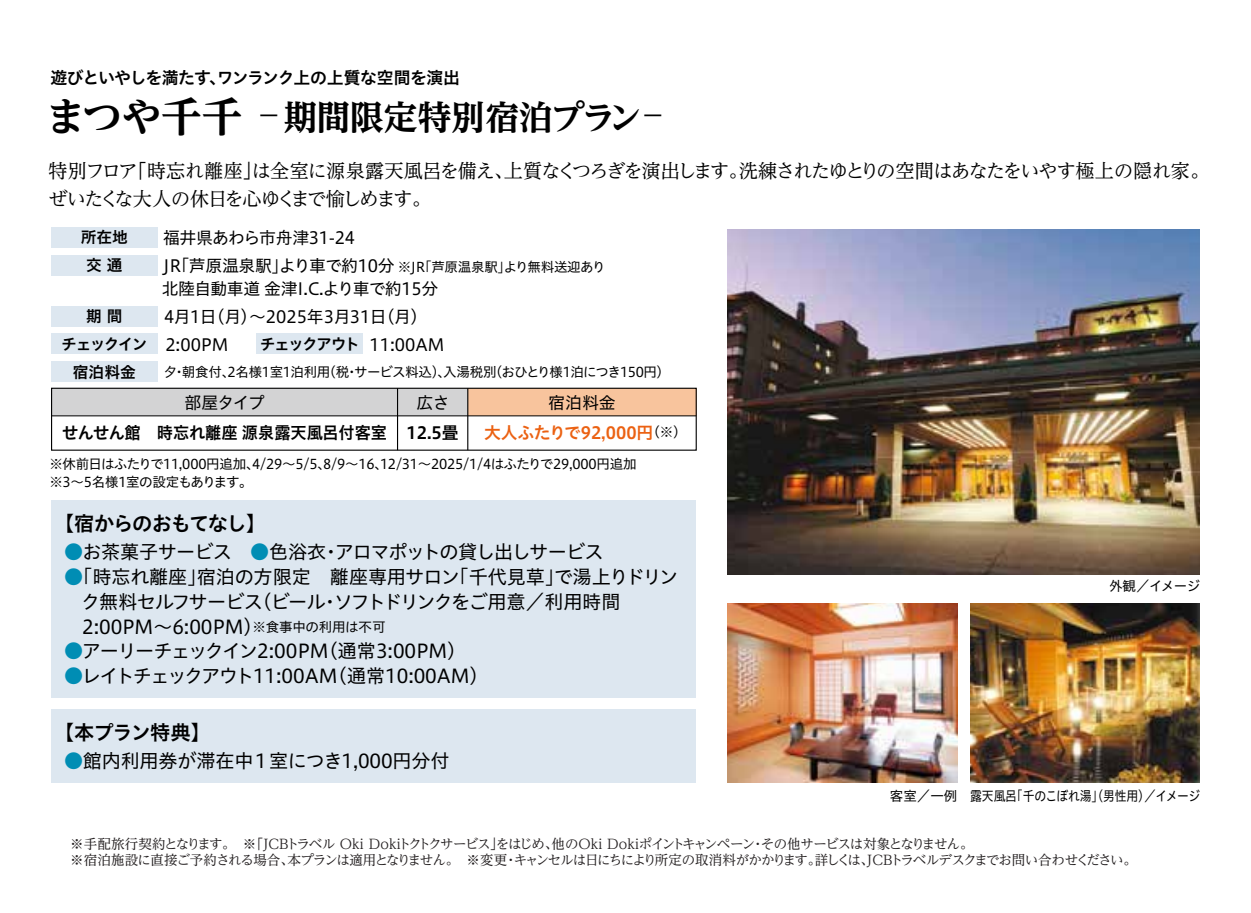
<style>
.page{position:relative;width:1251px;height:913px;background:#fff}
.page>*{position:absolute;margin:0;border:0;box-sizing:border-box;transform-origin:0 0}
.t1{font:700 expanded 40.5px "UD Reimin Pro";letter-spacing:-.025em;color:#000}
.t2{font:700 expanded 33.75px "UD Reimin Pro";letter-spacing:-.015em;color:#000}
.t3{font:20.25px "Hiragino UD Sans Std W6";letter-spacing:-.06em;color:#000}
.t4{font:19.12px/24.8px "Hiragino UD Sans Std W4";letter-spacing:-.025em;color:#000}
.t5{font:19.12px/28.1px "UD Reimin Pro";letter-spacing:-.06em;color:#000}
.t6{font:19.12px "Hiragino UD Sans Std W4";letter-spacing:-.045em;color:#000}
.t7{font:19.12px "Hiragino UD Sans Std W4";letter-spacing:-.085em;color:#000}
.t8{font:19.12px "Hiragino UD Sans Std W4";letter-spacing:-.08em;color:#000}
.t9{font:19.12px "Hiragino UD Sans Std W4";letter-spacing:-.005em;color:#000}
.t10{font:19.12px "UD Reimin Pro";letter-spacing:-.11em;color:#000}
.t11{font:19.12px "Hiragino UD Sans Std W4";letter-spacing:-.05em;color:#000}
.t12{font:19.12px "Hiragino UD Sans Std W4";letter-spacing:-.09em;color:#000}
.t13{font:16.88px/27.7px "Hiragino UD Sans Std W4";letter-spacing:-.02em;color:#000}
.t14{font:16.88px "Hiragino UD Sans Std W6";letter-spacing:-.02em;color:#000}
.t15{font:16.88px "Hiragino UD Sans Std W6";color:#000;scale:.96 1}
.t16{font:16.88px "Hiragino UD Sans Std W6";letter-spacing:-.015em;color:#eb6112}
.t17{font:15.75px "Hiragino UD Sans Std W6";letter-spacing:-.075em;color:#000}
.t18{font:15.75px "Hiragino UD Sans Std W6";letter-spacing:-.11em;color:#000}
.t19{font:13.5px/18px "Hiragino UD Sans Std W4";letter-spacing:-.025em;color:#000}
.t20{font:13.5px "UD Reimin Pro";letter-spacing:-.07em;color:#231f20}
.t21{font:13.5px "UD Reimin Pro";letter-spacing:-.045em;color:#231f20}
.t22{font:13.5px "UD Reimin Pro";letter-spacing:-.105em;color:#231f20}
.t23{font:13.5px "Hiragino UD Sans Std W4";letter-spacing:-.025em;color:#000;scale:.88 1}
.t24{font:13.5px "UD Reimin Pro";letter-spacing:-.11em;color:#231f20}
.t25{font:13.5px "UD Reimin Pro";letter-spacing:-.035em;color:#231f20}
.t26{font:13.5px "Hiragino UD Sans Std W4";letter-spacing:-.08em;color:#000}
.t27{font:13.5px "Hiragino UD Sans Std W4";letter-spacing:-.055em;color:#000}
.s1{font-family:"Hiragino UD Sans Std W6";font-size:16.88px;color:#eb6112}
.s2{color:#008db4}
.s3{font-size:13.5px}
</style>
<div class="page">
<img style="left:727px;top:229px;width:472px;height:345px">
<img style="left:970px;top:603px;width:229px;height:179px">
<img style="left:727px;top:603px;width:230px;height:179px">
<div style="left:51px;top:708px;width:644px;height:74px;background:#dde7f0"></div>
<div style="left:51px;top:499px;width:644px;height:198px;background:#dde7f0"></div>
<div style="left:51px;top:227px;width:106px;height:20px;background:#dde7f0"></div>
<div style="left:51px;top:334px;width:106px;height:20px;background:#dde7f0"></div>
<div style="left:256px;top:334px;width:107px;height:20px;background:#dde7f0"></div>
<div style="left:51px;top:255px;width:106px;height:20px;background:#dde7f0"></div>
<div style="left:51px;top:306px;width:106px;height:20px;background:#dde7f0"></div>
<div style="left:51px;top:361px;width:106px;height:20px;background:#dde7f0"></div>
<div style="left:467px;top:388px;width:229px;height:28px;background:#f8c49d"></div>
<div style="left:52px;top:388px;width:345px;height:28px;background:#d3d3d4"></div>
<div style="left:397px;top:388px;width:70px;height:28px;background:#d3d3d4"></div>
<hr style="left:467px;top:388px;width:1px;height:62px;background:#000">
<div style="left:51px;top:387px;width:645px;height:63px;border:1px solid #000"></div>
<hr style="left:397px;top:388px;width:1px;height:62px;background:#000">
<hr style="left:52px;top:415px;width:644px;height:1px;background:#000">
<p class="t14" style="left:50px;top:64px;width:411px">遊びといやしを満たすワンランク上の上質な空間を演出</p>
<p class="t14" style="left:209px;top:64px;width:18px">、</p>
<h1 class="t1" style="left:46px;top:84px;width:198px">まつや千千</h1>
<h2 class="t2" style="left:284px;top:89px;width:360px">期間限定特別宿泊プラン</h2>
<h2 class="t2" style="left:260px;top:71px;width:18px">_</h2>
<h2 class="t2" style="left:644px;top:71px;width:18px">_</h2>
<h3 class="t10" style="left:504px;top:155px;width:245px">上質なくつろぎを演出します。</h3>
<h3 class="t5" style="left:48px;top:156px;width:466px">特別フロア｢時忘れ離座｣は全室に源泉露天風呂を備え、ぜいたくな大人の休日を心ゆくまで愉しめます。</h3>
<h3 class="t5" style="left:738px;top:156px;width:472px">洗練されたゆとりの空間はあなたをいやす極上の隠れ家。</h3>
<p class="t17" style="left:81px;top:225px;width:49px">所在地</p>
<p class="t13" style="left:163px;top:223px;width:193px">福井県あわら市舟津31-24</p>
<p class="t17" style="left:86px;top:253px;width:38px">交通</p>
<p class="t13" style="left:163px;top:250px;width:233px">「J R 芦原温泉駅より車で約10分</p>
<p class="t13" style="left:271px;top:250px;width:18px">」</p>
<p class="t19" style="left:398px;top:256px;width:209px">※ 「J R 芦原温泉駅より無料送迎あり</p>
<p class="t19" style="left:497px;top:256px;width:15px">」</p>
<p class="t17" style="left:86px;top:304px;width:38px">期間</p>
<p class="t13" style="left:162px;top:274px;width:278px">北陸自動車道金津I C. .より車で約15分月4 （日1 月）～2025年月3 31 （日月(</p>
<p class="t17" style="left:61px;top:332px;width:88px">チェックイン</p>
<p class="t13" style="left:165px;top:329px;width:65px">2:00PM</p>
<p class="t18" style="left:259px;top:332px;width:102px">チェックアウト</p>
<p class="t13" style="left:369px;top:329px;width:76px">11:00AM</p>
<p class="t17" style="left:73px;top:359px;width:64px">宿泊料金</p>
<p class="t27" style="left:322px;top:362px;width:130px">（税サービス料込）、</p>
<p class="t26" style="left:488px;top:362px;width:176px">（おひとり様1泊につき150円(</p>
<p class="t19" style="left:164px;top:362px;width:168px">夕朝食付 2、名様室1 1泊利用</p>
<p class="t19" style="left:443px;top:362px;width:55px">入湯税別</p>
<p class="t19" style="left:172px;top:362px;width:15px">・</p>
<p class="t19" style="left:345px;top:362px;width:15px">・</p>
<p class="t13" style="left:184px;top:387px;width:81px">部屋タイプ</p>
<p class="t15" style="left:62px;top:419px;width:340px">せんせん館　時忘れ離座源泉露天風呂付客室</p>
<p class="t13" style="left:416px;top:387px;width:34px">広さ</p>
<p class="t13" style="left:548px;top:388px;width:69px">宿泊料金</p>
<p class="t16" style="left:484px;top:419px;width:154px">大人ふたりで92,000</p>
<p class="t14" style="left:406px;top:419px;width:54px">12.5畳</p>
<p class="t19" style="left:50px;top:453px;width:588px">※休前日はふたりで11,000円追加 4/29～5/5 8/9～16 12/31～2025/1/4はふたりで29,000円追加</p>
<p class="t19" style="left:636px;top:422px;width:52px">)<span class="s1">円</span> ※(</p>
<p class="t19" style="left:50px;top:453px;width:212px;text-indent:197px">、※ ～3 5名様1室の設定もあります。</p>
<p class="t19" style="left:317px;top:453px;width:15px">、</p>
<p class="t19" style="left:374px;top:453px;width:15px">、</p>
<h3 class="t3" style="left:54px;top:507px;width:213px">【宿からのおもてなし【</h3>
<h3 class="t6" style="left:64px;top:537px;width:541px"><span class="s2">●</span>お茶菓子サービス　<span class="s2">●</span>色浴衣アロマポットの貸し出しサービス</h3>
<h3 class="t4" style="left:321px;top:538px;width:21px">・</h3>
<h3 class="t4" style="left:64px;top:563px;width:144px"><span class="s2">●</span>「時忘れ離座」</h3>
<h3 class="t4" style="left:449px;top:563px;width:116px">「千代見草」</h3>
<h3 class="t4" style="left:197px;top:563px;width:264px">宿泊の方限定　離座専用サロン</h3>
<h3 class="t12" style="left:553px;top:562px;width:126px">で湯上りドリン</h3>
<h3 class="t7" style="left:252px;top:587px;width:369px">（ビールソフトドリンクをご用意／利用時間</h3>
<h3 class="t11" style="left:81px;top:587px;width:183px">ク無料セルフサービス</h3>
<h3 class="t4" style="left:320px;top:588px;width:21px">・</h3>
<h3 class="t9" style="left:82px;top:611px;width:185px">2:00PM～6:00PM）<span class="s3">※</span></h3>
<p class="t19" style="left:266px;top:616px;width:121px">食事中の利用は不可</p>
<h3 class="t4" style="left:319px;top:637px;width:149px">（通常3:00PM(</h3>
<h3 class="t4" style="left:328px;top:637px;width:162px;text-indent:-264px"><span class="s2">●</span>アーリーチェックイン2:00PM<br>（通常10:00AM(</h3>
<h3 class="t8" style="left:64px;top:661px;width:275px"><span class="s2">●</span>レイトチェックアウト11:00AM</h3>
<h3 class="t3" style="left:54px;top:716px;width:158px">【本プラン特典【</h3>
<h3 class="t4" style="left:64px;top:747px;width:387px"><span class="s2">●</span>館内利用券が滞在中１室につき1,000円分付</h3>
<p class="t19" style="left:1108px;top:575px;width:93px">外観／イメージ</p>
<p class="t19" style="left:889px;top:785px;width:69px">客室／一例</p>
<p class="t23" style="left:1010px;top:785px;width:217px">「千のこぼれ湯」（男性用／）イメージ</p>
<p class="t23" style="left:969px;top:785px;width:55px">露天風呂</p>
<p class="t21" style="left:551px;top:832px;width:423px">他のOki Dokiポイントキャンペーンその他サービスは対象となりません。</p>
<p class="t20" style="left:490px;top:832px;width:15px">」</p>
<p class="t20" style="left:70px;top:832px;width:489px">※手配旅行契約となります。　※「JCBトラベル Oki Dokiトクトクサービスをはじめ、</p>
<p class="t20" style="left:751px;top:832px;width:15px">・</p>
<p class="t24" style="left:287px;top:848px;width:221px">本プランは適用となりません。　※変更</p>
<p class="t25" style="left:70px;top:848px;width:225px">※宿泊施設に直接ご予約される場合、</p>
<p class="t20" style="left:867px;top:848px;width:271px">JCBトラベルデスクまでお問い合わせください。</p>
<p class="t22" style="left:513px;top:848px;width:309px">キャンセルは日にちにより所定の取消料がかかります。</p>
<p class="t20" style="left:814px;top:848px;width:61px">詳しくは、</p>
<p class="t20" style="left:504px;top:848px;width:15px">・</p>
</div>
